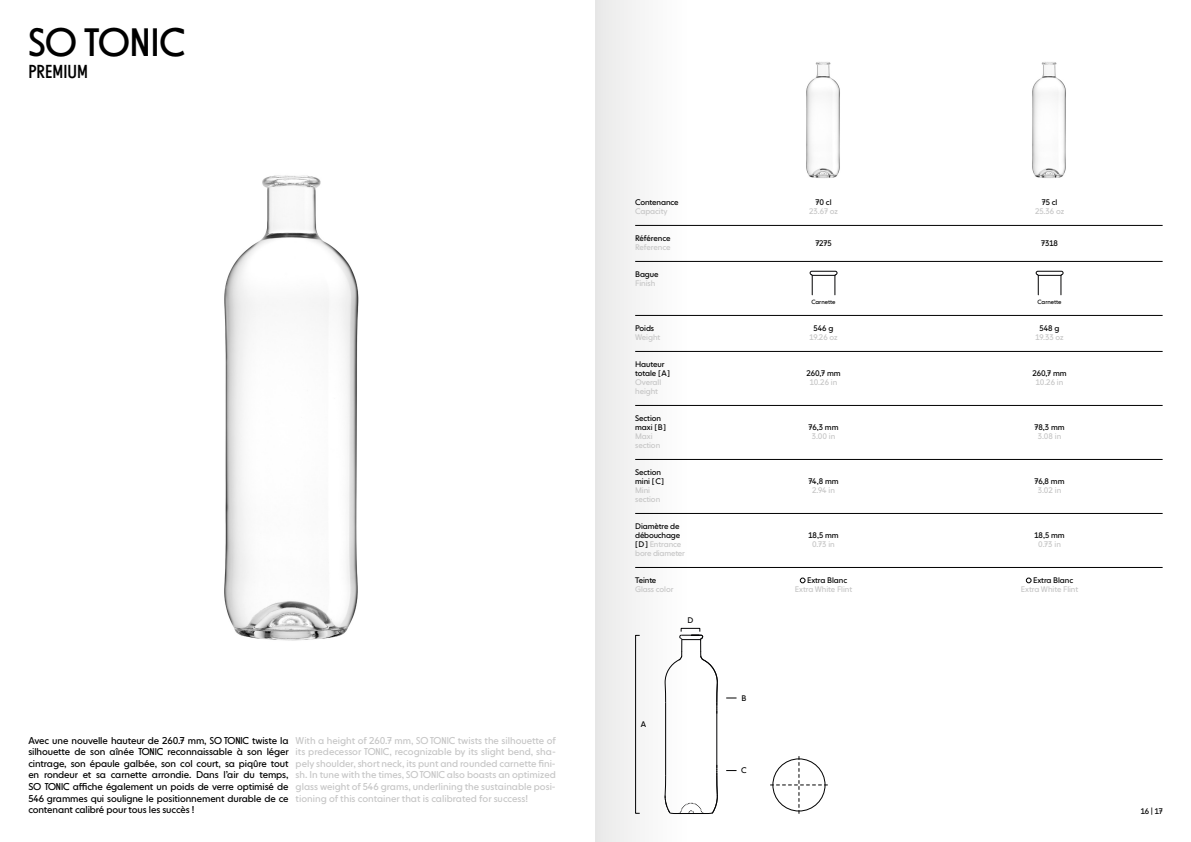
<style>
.page{position:relative;width:1191px;height:842px;background:#fff}
.page>*{position:absolute;margin:0;border:0;box-sizing:border-box;transform-origin:0 0}
.t1{font:39px "NEXT Poster";letter-spacing:.005em;color:#000}
.t2{font:18.5px "NEXT Poster";letter-spacing:.005em;color:#000}
.t3{font:9.8px/11.6px "NEXT Book";letter-spacing:-.01em;color:#000;text-align:justify}
.t4{font:9.8px/11.6px "NEXT Book";color:#c6c6c6;text-align:justify}
.t5{font:8px/9px "NEXT Book";letter-spacing:-.01em;color:#000}
.t6{font:8px/9px "NEXT Book";letter-spacing:-.01em;color:#c6c6c6}
.t7{font:6px "NEXT Book";color:#000}
.s1{font-family:"NEXT Poster"}
.s2{color:#c6c6c6}
</style>
<div class="page">
<div style="left:595px;top:0;width:91px;height:842px;background:#f4f4f4"></div>
<hr style="left:635px;top:225px;width:527px;height:1px;background:#000">
<hr style="left:635px;top:261px;width:527px;height:1px;background:#000">
<hr style="left:635px;top:315px;width:527px;height:1px;background:#000">
<hr style="left:635px;top:351px;width:527px;height:1px;background:#000">
<hr style="left:635px;top:405px;width:527px;height:1px;background:#000">
<hr style="left:635px;top:459px;width:527px;height:1px;background:#000">
<hr style="left:635px;top:513px;width:527px;height:1px;background:#000">
<hr style="left:635px;top:567px;width:527px;height:1px;background:#000">
<img style="left:224px;top:175px;width:135px;height:466px">
<svg style="left:800px;top:578px;width:5px;height:5px"></svg>
<svg style="left:1026px;top:578px;width:5px;height:5px"></svg>
<img style="left:806px;top:62px;width:34px;height:116px">
<img style="left:1032px;top:62px;width:34px;height:116px">
<svg style="left:809px;top:271px;width:28px;height:24px"></svg>
<svg style="left:1035px;top:271px;width:28px;height:24px"></svg>
<div style="left:681px;top:628px;width:19px;height:4px;border:1px solid #020203"></div>
<div style="left:635px;top:635px;width:5px;height:178px;border:1px solid #020203"></div>
<svg style="left:770px;top:756px;width:57px;height:57px"></svg>
<svg style="left:664px;top:635px;width:54px;height:179px"></svg>
<h1 class="t1" style="left:28px;top:19px;width:158px">SO TONIC</h1>
<h2 class="t2" style="left:28px;top:61px;width:61px">PREMIUM</h2>
<p class="t3" style="left:28px;top:734px;width:262px">Avec une nouvelle hauteur de 260.7 mm, <span class="s1">SO TONIC</span> twiste la silhouette de son aînée <span class="s1">TONIC</span> reconnaissable à son léger cintrage, son épaule galbée, son col court, sa piqûre tout en rondeur et sa carnette arrondie. Dans l’air du temps, SO <span class="s1">TONIC</span> affiche également un poids de verre optimisé de 546 grammes qui souligne le positionnement durable de ce contenant calibré pour tous les succès !</p>
<p class="t4" style="left:296px;top:734px;width:262px">With a height of 260.7 mm, <span class="s1">SO TONIC</span> twists the silhouette of its predecessor <span class="s1">TONIC</span>, recognizable by its slight bend, sha&shy;pely shoulder, short neck, its punt and rounded carnette fini&shy;sh. In tune with the times, <span class="s1">SO TONIC</span> also boasts an optimized glass weight of 546 grams, underlining the sustainable posi&shy;tioning of this container that is calibrated for success!</p>
<p class="t5" style="left:635px;top:198px;width:45px">Contenance</p>
<p class="t6" style="left:635px;top:207px;width:34px">Capacity</p>
<p class="t5" style="left:635px;top:234px;width:37px">Référence</p>
<p class="t6" style="left:635px;top:243px;width:37px">Reference</p>
<p class="t5" style="left:635px;top:270px;width:25px">Bague</p>
<p class="t6" style="left:635px;top:279px;width:22px">Finish</p>
<p class="t5" style="left:635px;top:324px;width:20px">Poids</p>
<p class="t6" style="left:635px;top:333px;width:27px">Weight</p>
<p class="t5" style="left:635px;top:360px;width:37px">Hauteur totale [ A ]</p>
<p class="t6" style="left:635px;top:378px;width:28px">Overall height</p>
<p class="t5" style="left:635px;top:414px;width:32px">Section maxi [ B ]</p>
<p class="t6" style="left:635px;top:432px;width:27px">Maxi section</p>
<p class="t5" style="left:635px;top:468px;width:31px">Section mini [ C ]</p>
<p class="t6" style="left:635px;top:486px;width:27px">Mini section</p>
<p class="t5" style="left:635px;top:522px;width:51px">Diamètre de débouchage<br>[ D ] <span class="s2">Entrance bore diameter</span></p>
<p class="t5" style="left:635px;top:576px;width:23px">Teinte</p>
<p class="t6" style="left:635px;top:585px;width:40px">Glass color</p>
<p class="t5" style="left:641px;top:720px;width:7px">A</p>
<p class="t5" style="left:687px;top:616px;width:7px">D</p>
<p class="t5" style="left:741px;top:693px;width:6px">B</p>
<p class="t5" style="left:741px;top:766px;width:7px">C</p>
<p class="t5" style="left:815px;top:198px;width:18px">70 cl</p>
<p class="t6" style="left:809px;top:207px;width:30px">23.67 oz</p>
<p class="t5" style="left:815px;top:239px;width:18px">7275</p>
<p class="t5" style="left:1041px;top:198px;width:17px">75 cl</p>
<p class="t6" style="left:1035px;top:207px;width:31px">25.36 oz</p>
<p class="t5" style="left:1041px;top:239px;width:18px">7318</p>
<p class="t7" style="left:811px;top:298px;width:25px">Carnette</p>
<p class="t7" style="left:1037px;top:298px;width:25px">Carnette</p>
<p class="t5" style="left:813px;top:324px;width:21px">546 g</p>
<p class="t6" style="left:809px;top:333px;width:30px">19.26 oz</p>
<p class="t5" style="left:806px;top:369px;width:36px">260,7 mm</p>
<p class="t6" style="left:809px;top:378px;width:29px">10.26 in</p>
<p class="t5" style="left:808px;top:423px;width:32px">76,3 mm</p>
<p class="t6" style="left:811px;top:432px;width:25px">3.00 in</p>
<p class="t5" style="left:808px;top:477px;width:32px">74,8 mm</p>
<p class="t6" style="left:812px;top:486px;width:24px">2.94 in</p>
<p class="t5" style="left:808px;top:531px;width:32px">18,5 mm</p>
<p class="t6" style="left:812px;top:540px;width:24px">0.73 in</p>
<p class="t5" style="left:807px;top:576px;width:42px">Extra Blanc</p>
<p class="t6" style="left:795px;top:585px;width:59px">Extra White Flint</p>
<p class="t5" style="left:1039px;top:324px;width:21px">548 g</p>
<p class="t6" style="left:1035px;top:333px;width:30px">19.33 oz</p>
<p class="t5" style="left:1032px;top:369px;width:36px">260,7 mm</p>
<p class="t6" style="left:1035px;top:378px;width:29px">10.26 in</p>
<p class="t5" style="left:1034px;top:423px;width:32px">78,3 mm</p>
<p class="t6" style="left:1037px;top:432px;width:25px">3.08 in</p>
<p class="t5" style="left:1034px;top:477px;width:31px">76,8 mm</p>
<p class="t6" style="left:1037px;top:486px;width:25px">3.02 in</p>
<p class="t5" style="left:1034px;top:531px;width:32px">18,5 mm</p>
<p class="t6" style="left:1038px;top:540px;width:24px">0.73 in</p>
<p class="t5" style="left:1033px;top:576px;width:42px">Extra Blanc</p>
<p class="t6" style="left:1021px;top:585px;width:59px">Extra White Flint</p>
<p class="t5" style="left:1140px;top:806px;width:23px">16 | 17</p>
</div>
